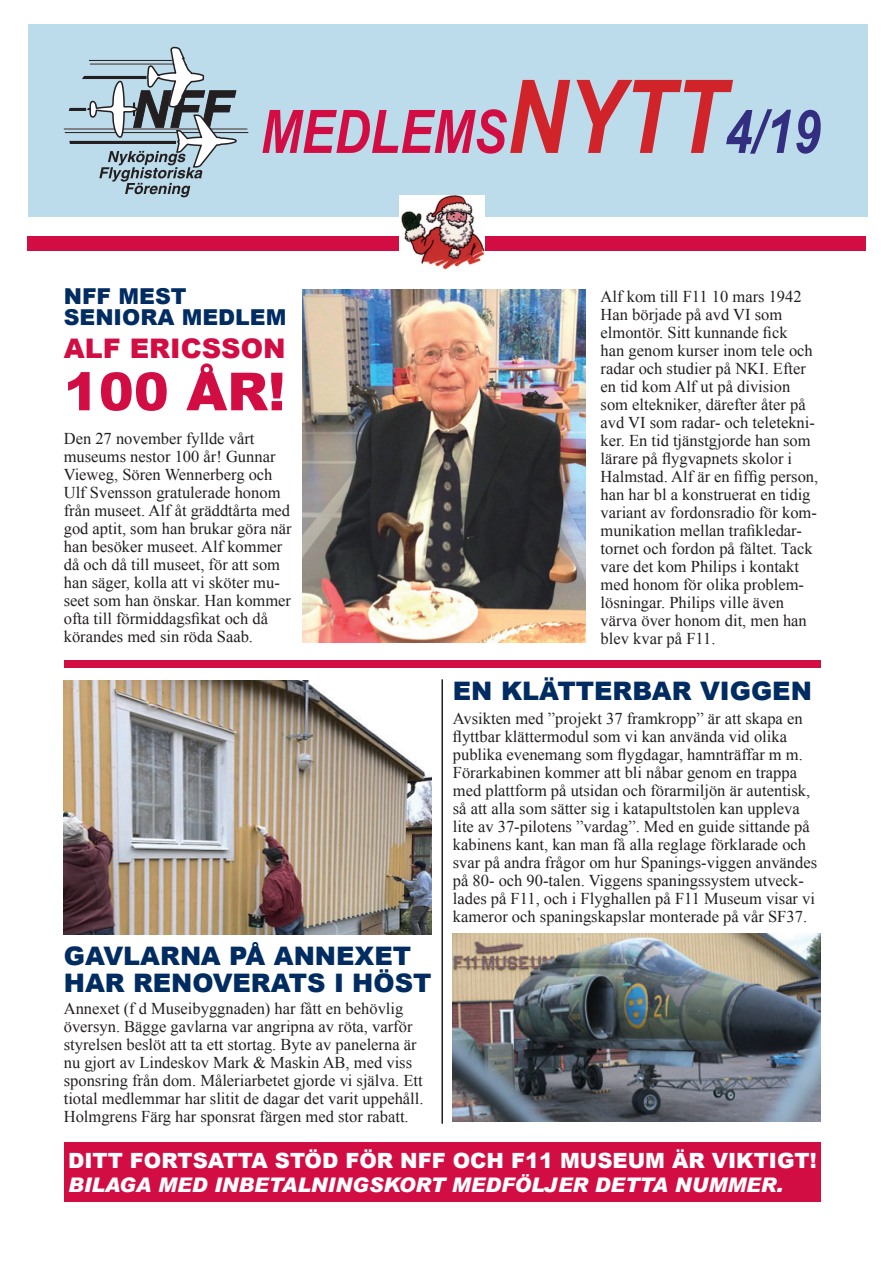
<style>
.page{position:relative;width:893px;height:1263px;background:#fff}
.page>*{position:absolute;margin:0;border:0;box-sizing:border-box;transform-origin:0 0}
.t1{font:italic 700 60px "Arial Narrow";color:#d20d44}
.t2{font:900 52.5px "Arial";color:#d20d44}
.t3{font:900 27px "Arial";color:#d20d44}
.t4{font:900 25.5px/27px "Arial";color:#002c62}
.t5{font:900 21.9px/21px "Arial";color:#002c62}
.t6{font:900 21px "Arial";color:#fff}
.t7{font:italic 900 20.1px "Arial";color:#fff}
.t8{font:16.5px/18px "Times New Roman";color:#231f20}
.s1{font-size:102px;color:#d1232a}
.s2{color:#332e7f}
</style>
<div class="page">
<div style="left:28px;top:24px;width:839px;height:193px;background:#bcdbeb"></div>
<hr style="left:64px;top:128px;width:183px;height:1px;background:#231f20">
<hr style="left:65px;top:132px;width:183px;height:1px;background:#231f20">
<svg style="left:69px;top:47px;width:169px;height:150px"></svg>
<div style="left:27px;top:236px;width:839px;height:15px;background:#d20d44"></div>
<div style="left:64px;top:1142px;width:757px;height:60px;background:#d20d44"></div>
<div style="left:400px;top:196px;width:85px;height:77px;background:#fff"></div>
<img style="left:401px;top:196px;width:83px;height:74px">
<div style="left:64px;top:660px;width:757px;height:7px;background:#d20d44"></div>
<img style="left:453px;top:933px;width:368px;height:189px">
<img style="left:64px;top:680px;width:368px;height:255px">
<hr style="left:441px;top:679px;width:2px;height:445px;background:#231f20">
<img style="left:303px;top:289px;width:282px;height:353px">
<h1 class="t1" style="left:260px;top:87px;width:562px">MEDLEMS<span class="s1">NYTT</span><span class="s2">4/19</span></h1>
<h3 class="t5" style="left:64px;top:285px;width:224px">NFF MEST<br>SENIORA MEDLEM</h3>
<h3 class="t3" style="left:64px;top:329px;width:223px">ALF ERICSSON</h3>
<h2 class="t2" style="left:64px;top:353px;width:223px">100 ÅR!</h2>
<p class="t8" style="left:64px;top:429px;width:229px">Den 27 november fyllde vårt museums nestor 100 år! Gunnar<br>Vieweg, Sören Wennerberg och<br>Ulf Svensson gratulerade honom från museet. Alf åt gräddtårta med god aptit, som han brukar göra när han besöker museet. Alf kommer då och då till museet, för att som han säger, kolla att vi sköter mu&shy;seet som han önskar. Han kommer ofta till förmiddagsfikat och då körandes med sin röda Saab.</p>
<h3 class="t4" style="left:64px;top:942px;width:369px">GAVLARNA PÅ ANNEXET<br>HAR RENOVERATS I HÖST</h3>
<p class="t8" style="left:64px;top:999px;width:361px">Annexet (f d Museibyggnaden) har fått en behövlig översyn. Bägge gavlarna var angripna av röta, varför styrelsen beslöt att ta ett stortag. Byte av panelerna är nu gjort av Lindeskov Mark &amp; Maskin AB, med viss sponsring från dom. Måleriarbetet gjorde vi själva. Ett tiotal medlemmar har slitit de dagar det varit uppehåll.<br>Holmgrens Färg har sponsrat färgen med stor rabatt.</p>
<p class="t8" style="left:601px;top:287px;width:219px">Alf kom till F11 10 mars 1942<br>Han började på avd VI som elmontör. Sitt kunnande fick<br>han genom kurser inom tele och radar och studier på NKI. Efter en tid kom Alf ut på division som eltekniker, därefter åter på avd VI som radar- och teletekni&shy;ker. En tid tjänstgjorde han som lärare på flygvapnets skolor i<br>Halmstad. Alf är en fiffig person, han har bl a konstruerat en tidig variant av fordonsradio för kom&shy;munikation mellan trafikledar&shy;tornet och fordon på fältet. Tack vare det kom Philips i kontakt med honom för olika problem&shy;lösningar. Philips ville även värva över honom dit, men han blev kvar på F11.</p>
<h3 class="t4" style="left:453px;top:676px;width:361px">EN KLÄTTERBAR VIGGEN</h3>
<p class="t8" style="left:453px;top:709px;width:366px">Avsikten med ”projekt 37 framkropp” är att skapa en flyttbar klättermodul som vi kan använda vid olika publika evenemang som flygdagar, hamnträffar m m.<br>Förarkabinen kommer att bli nåbar genom en trappa med plattform på utsidan och förarmiljön är autentisk, så att alla som sätter sig i katapultstolen kan uppleva lite av 37-pilotens ”vardag”. Med en guide sittande på kabinens kant, kan man få alla reglage förklarade och svar på andra frågor om hur Spanings-viggen användes på 80- och 90-talen. Viggens spaningssystem utveck&shy;lades på F11, och i Flyghallen på F11 Museum visar vi kameror och spaningskapslar monterade på vår SF37.</p>
<p class="t6" style="left:68px;top:1145px;width:750px">DITT FORTSATTA STÖD FÖR NFF OCH F11 MUSEUM ÄR VIKTIGT!</p>
<p class="t7" style="left:68px;top:1173px;width:717px">BILAGA MED INBETALNINGSKORT MEDFÖLJER DETTA NUMMER.</p>
</div>
